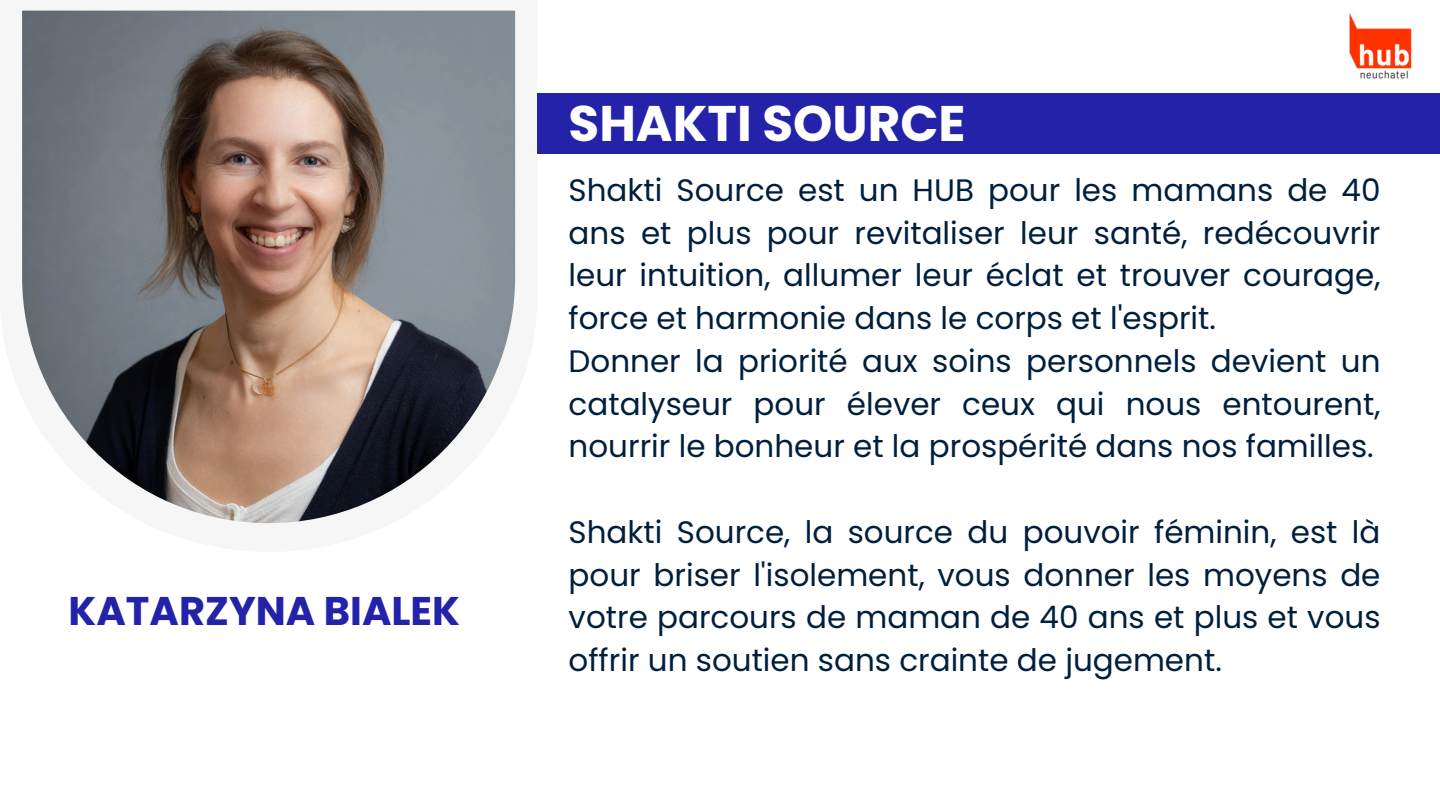
<style>
.page{position:relative;width:1440px;height:810px;background:#fff}
.page>*{position:absolute;margin:0;border:0;box-sizing:border-box;transform-origin:0 0}
.t1{font:700 50px "Poppins";color:#fff}
.t2{font:700 40px "Poppins";color:#2322a9}
.t3{font:31px/42.8px "Poppins";color:#001f3d;text-align:justify}
</style>
<div class="page">
<img style="left:22px;top:11px;width:493px;height:512px">
<div style="left:537px;top:93px;width:903px;height:61px;background:#2322a9"></div>
<img style="left:1349px;top:13px;width:63px;height:66px">
<p class="t2" style="left:69px;top:583px;width:393px">KATARZYNA BIALEK</p>
<p class="t1" style="left:569px;top:88px;width:398px">SHAKTI SOURCE</p>
<h2 class="t3" style="left:569px;top:169px;width:813px">Shakti Source est un HUB pour les mamans de 40 ans et plus pour revitaliser leur santé, redécouvrir leur intuition, allumer leur éclat et trouver courage, force et harmonie dans le corps et l'esprit.</h2>
<p class="t3" style="left:569px;top:340px;width:813px">Donner la priorité aux soins personnels devient un catalyseur pour élever ceux qui nous entourent, nourrir le bonheur et la prospérité dans nos familles.</p>
<h1 class="t3" style="left:569px;top:511px;width:813px">Shakti Source, la source du pouvoir féminin, est là pour briser l'isolement, vous donner les moyens de votre parcours de maman de 40 ans et plus et vous offrir un soutien sans crainte de jugement.</h1>
</div>
